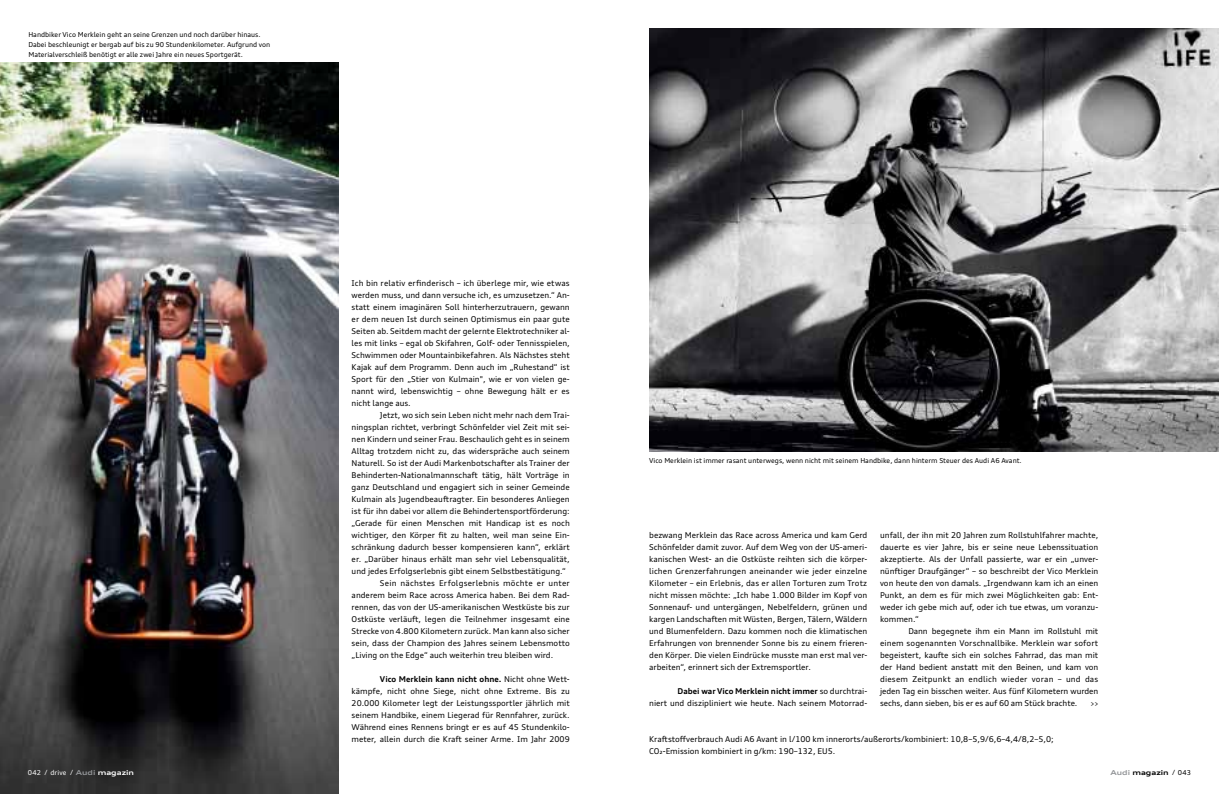
<style>
.page{position:relative;width:1219px;height:794px;background:#fff}
.page>*{position:absolute;margin:0;border:0;box-sizing:border-box;transform-origin:0 0}
.t1{font:8px/12px "Audi Type";color:#000;text-align:justify}
.t2{font:8px "Audi Type";letter-spacing:.025em;color:#000}
.t3{font:6.8px/10.2px "Audi Type";color:#000}
.t4{font:6.8px "Audi Type";letter-spacing:.02em;color:#fff}
.t5{font:700 expanded 6.8px "Audi Type";color:#000}
.s1{font-weight:700}
.s2{font-weight:700;font-stretch:expanded;color:#939598}
.s3{font-weight:700;font-stretch:expanded}
.s4{color:#939598}
.s5{font-weight:400;font-stretch:normal}
</style>
<div class="page">
<img style="left:649px;top:28px;width:570px;height:424px">
<img style="left:0;top:63px;width:339px;height:730px">
<p class="t3" style="left:28px;top:29px;width:244px">Handbiker Vico Merklein geht an seine Grenzen und noch darüber hinaus.<br>Dabei beschleunigt er bergab auf bis zu 90 Stundenkilometer. Aufgrund von<br>Materialverschleiß benötigt er alle zwei Jahre ein neues Sportgerät.</p>
<p class="t1" style="left:352px;top:277px;width:220px">Ich bin relativ erfinderisch – ich überlege mir, wie etwas werden muss, und dann versuche ich, es umzusetzen.“ An&shy;statt einem imaginären Soll hinterherzutrauern, gewann er dem neuen Ist durch seinen Optimismus ein paar gute Seiten ab. Seitdem macht der gelernte Elektrotechniker al&shy;les mit links – egal ob Skifahren, Golf- oder Tennisspielen, Schwimmen oder Mountainbikefahren. Als Nächstes steht Kajak auf dem Programm. Denn auch im „Ruhestand“ ist Sport für den „Stier von Kulmain", wie er von vielen ge&shy;nannt wird, lebenswichtig – ohne Bewegung hält er es nicht lange aus.</p>
<p class="t1" style="left:380px;top:409px;width:191px">Jetzt, wo sich sein Leben nicht mehr nach dem Trai-</p>
<p class="t1" style="left:352px;top:421px;width:220px">ningsplan richtet, verbringt Schönfelder viel Zeit mit sei-</p>
<p class="t1" style="left:352px;top:433px;width:220px">nen Kindern und seiner Frau. Beschaulich geht es in seinem</p>
<p class="t1" style="left:352px;top:445px;width:220px">Alltag trotzdem nicht zu, das widerspräche auch seinem</p>
<p class="t1" style="left:352px;top:457px;width:220px">Naturell. So ist der Audi Markenbotschafter als Trainer der</p>
<p class="t1" style="left:352px;top:469px;width:220px">Behinderten-Nationalmannschaft tätig, hält Vorträge in</p>
<p class="t1" style="left:352px;top:481px;width:220px">ganz Deutschland und engagiert sich in seiner Gemeinde</p>
<p class="t1" style="left:352px;top:493px;width:220px">Kulmain als Jugendbeauftragter. Ein besonderes Anliegen</p>
<p class="t1" style="left:352px;top:505px;width:220px">ist für ihn dabei vor allem die Behindertensportförderung:</p>
<p class="t1" style="left:352px;top:517px;width:220px">„Gerade für einen Menschen mit Handicap ist es noch</p>
<p class="t1" style="left:352px;top:529px;width:220px">wichtiger, den Körper fit zu halten, weil man seine Ein-</p>
<p class="t1" style="left:352px;top:541px;width:220px">schränkung dadurch besser kompensieren kann“, erklärt</p>
<p class="t1" style="left:352px;top:553px;width:220px">er. „Darüber hinaus erhält man sehr viel Lebensqualität,</p>
<p class="t1" style="left:352px;top:565px;width:216px">und jedes Erfolgserlebnis gibt einem Selbstbestätigung.“</p>
<p class="t2" style="left:380px;top:578px;width:191px">Sein nächstes Erfolgserlebnis möchte er unter</p>
<p class="t1" style="left:352px;top:589px;width:220px">anderem beim Race across America haben. Bei dem Rad-</p>
<p class="t1" style="left:352px;top:601px;width:220px">rennen, das von der US-amerikanischen Westküste bis zur</p>
<p class="t1" style="left:352px;top:613px;width:220px">Ostküste verläuft, legen die Teilnehmer insgesamt eine</p>
<p class="t1" style="left:352px;top:625px;width:220px">Strecke von 4.800 Kilometern zurück. Man kann also sicher</p>
<p class="t1" style="left:352px;top:637px;width:220px">sein, dass der Champion des Jahres seinem Lebensmotto</p>
<p class="t1" style="left:352px;top:649px;width:203px">„Living on the Edge“ auch weiterhin treu bleiben wird.</p>
<p class="t1" style="left:352px;top:673px;width:220px;text-indent:28px"><span class="s1">Vico Merklein kann nicht ohne.</span> Nicht ohne Wett&shy;kämpfe, nicht ohne Siege, nicht ohne Extreme. Bis zu 20.000 Kilometer legt der Leistungssportler jährlich mit seinem Handbike, einem Liegerad für Rennfahrer, zurück.<br>Während eines Rennens bringt er es auf 45 Stundenkilo&shy;meter, allein durch die Kraft seiner Arme. Im Jahr 2009</p>
<p class="t3" style="left:649px;top:455px;width:374px">Vico Merklein ist immer rasant unterwegs, wenn nicht mit seinem Handbike, dann hinterm Steuer des Audi A6 Avant.</p>
<p class="t1" style="left:649px;top:529px;width:220px">bezwang Merklein das Race across America und kam Gerd Schönfelder damit zuvor. Auf dem Weg von der US-ameri&shy;kanischen West- an die Ostküste reihten sich die körper&shy;lichen Grenzerfahrungen aneinander wie jeder einzelne Kilometer – ein Erlebnis, das er allen Torturen zum Trotz nicht missen möchte: „Ich habe 1.000 Bilder im Kopf von Sonnenauf- und untergängen, Nebelfeldern, grünen und kargen Landschaften mit Wüsten, Bergen, Tälern, Wäldern und Blumenfeldern. Dazu kommen noch die klimatischen Erfahrungen von brennender Sonne bis zu einem frieren&shy;den Körper. Die vielen Eindrücke musste man erst mal ver&shy;arbeiten“, erinnert sich der Extremsportler.</p>
<p class="t1" style="left:649px;top:685px;width:220px;text-align:right"><span class="s1">Dabei war Vico Merklein nicht immer</span> so durchtrai-<br>niert und diszipliniert wie heute. Nach seinem Motorrad-</p>
<p class="t1" style="left:880px;top:529px;width:220px">unfall, der ihn mit 20 Jahren zum Rollstuhlfahrer machte, dauerte es vier Jahre, bis er seine neue Lebenssituation akzeptierte. Als der Unfall passierte, war er ein „unver&shy;nünftiger Draufgänger“ – so beschreibt der Vico Merklein von heute den von damals. „Irgendwann kam ich an einen Punkt, an dem es für mich zwei Möglichkeiten gab: Ent&shy;weder ich gebe mich auf, oder ich tue etwas, um voranzu&shy;kommen.“</p>
<p class="t1" style="left:880px;top:625px;width:220px;text-indent:28px">Dann begegnete ihm ein Mann im Rollstuhl mit einem sogenannten Vorschnallbike. Merklein war sofort begeistert, kaufte sich ein solches Fahrrad, das man mit der Hand bedient anstatt mit den Beinen, und kam von diesem Zeitpunkt an endlich wieder voran – und das jeden Tag ein bisschen weiter. Aus fünf Kilometern wurden sechs, dann sieben, bis er es auf 60 am Stück brachte.</p>
<p class="t3" style="left:1090px;top:698px;width:9px">&gt;&gt;</p>
<p class="t1" style="left:649px;top:733px;width:406px">Kraftstoffverbrauch Audi A6 Avant in l/100 km innerorts/außerorts/kombiniert: 10,8–5,9/6,6–4,4/8,2–5,0;<br>CO2-Emission kombiniert in g/km: 190–132, EU5.</p>
<p class="t4" style="left:28px;top:768px;width:108px">042 / drive / <span class="s2">Audi</span> <span class="s3">magazin</span></p>
<p class="t5" style="left:1110px;top:768px;width:82px"><span class="s4">Audi</span> magazin <span class="s5">/ 043</span></p>
</div>
